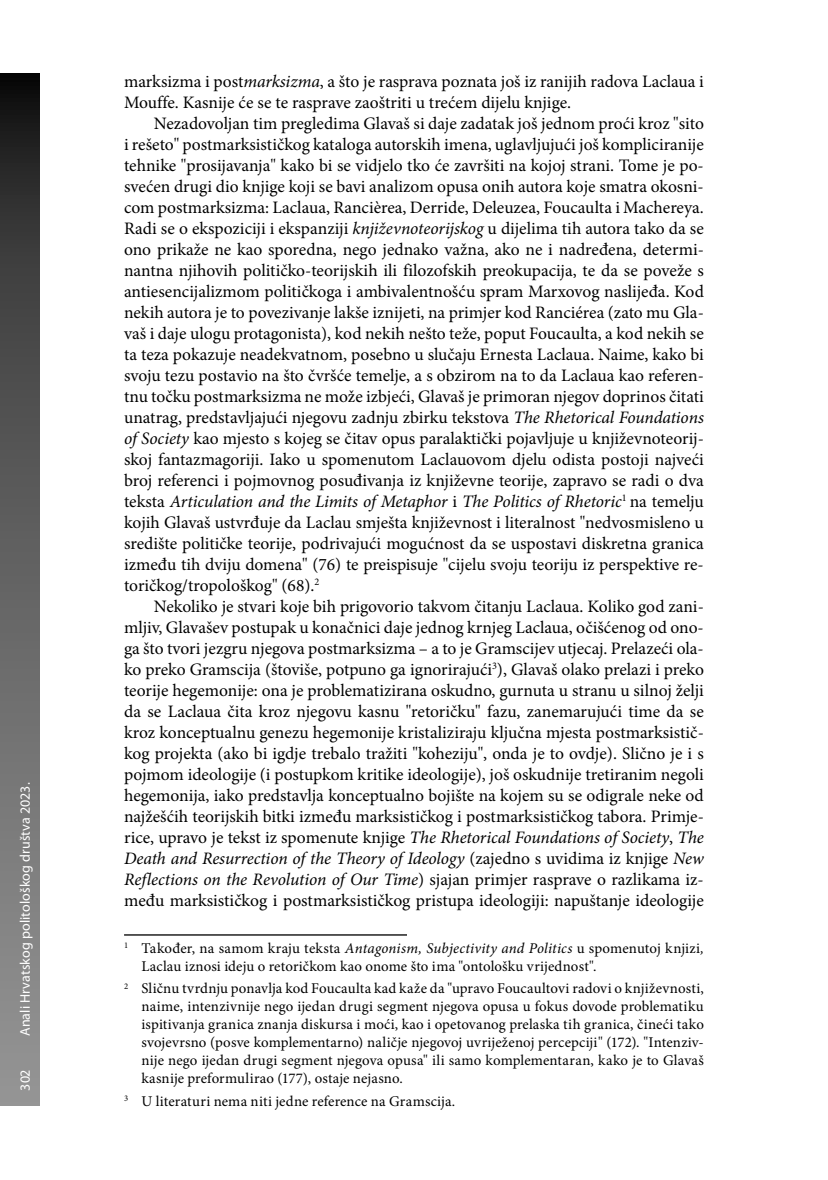
<style>
.page{position:relative;width:828px;height:1180px;background:#fff}
.page>*{position:absolute;margin:0;border:0;box-sizing:border-box;transform-origin:0 0}
.t1{font:17.5px/21px "Minion Pro";color:#000;text-align:justify}
.t2{font:14.88px/17.8px "Minion Pro";letter-spacing:.01em;color:#000}
.t3{font:14px "Myriad Pro";letter-spacing:.005em;color:#fff}
.s1{font-style:italic}
</style>
<div class="page">
<svg style="left:0;top:74px;width:40px;height:1031px;background:#5f5f5f"></svg>
<hr style="left:124px;top:934px;width:283px;height:1px;background:#000">
<p class="t3" style="left:16px;top:1036px;width:255px;rotate:-90deg">Anali Hrvatskog politološkog društva 2023.</p>
<p class="t3" style="left:16px;top:1090px;width:23px;rotate:-90deg">302</p>
<p class="t1" style="left:124px;top:71px;width:581px">marksizma i post<span class="s1">marksizma</span>, a što je rasprava poznata još iz ranijih radova Laclaua i<br>Mouffe. Kasnije će se te rasprave zaoštriti u trećem dijelu knjige.</p>
<p class="t1" style="left:124px;top:113px;width:581px;text-indent:30px">Nezadovoljan tim pregledima Glavaš si daje zadatak još jednom proći kroz "sito i rešeto" postmarksističkog kataloga autorskih imena, uglavljujući još kompliciranije tehnike "prosijavanja" kako bi se vidjelo tko će završiti na kojoj strani. Tome je po&shy;svećen drugi dio knjige koji se bavi analizom opusa onih autora koje smatra okosni&shy;com postmarksizma: Laclaua, Rancièrea, Derride, Deleuzea, Foucaulta i Machereya.<br>Radi se o ekspoziciji i ekspanziji <span class="s1">književnoteorijskog</span> u dijelima tih autora tako da se ono prikaže ne kao sporedna, nego jednako važna, ako ne i nadređena, determi&shy;nantna njihovih političko-teorijskih ili filozofskih preokupacija, te da se poveže s antiesencijalizmom političkoga i ambivalentnošću spram Marxovog naslijeđa. Kod nekih autora je to povezivanje lakše iznijeti, na primjer kod Ranciérea (zato mu Gla&shy;vaš i daje ulogu protagonista), kod nekih nešto teže, poput Foucaulta, a kod nekih se ta teza pokazuje neadekvatnom, posebno u slučaju Ernesta Laclaua. Naime, kako bi svoju tezu postavio na što čvršće temelje, a s obzirom na to da Laclaua kao referen&shy;tnu točku postmarksizma ne može izbjeći, Glavaš je primoran njegov doprinos čitati unatrag, predstavljajući njegovu zadnju zbirku tekstova <span class="s1">The Rhetorical Foundations of Society</span> kao mjesto s kojeg se čitav opus paralaktički pojavljuje u književnoteorij&shy;skoj fantazmagoriji. Iako u spomenutom Laclauovom djelu odista postoji najveći broj referenci i pojmovnog posuđivanja iz književne teorije, zapravo se radi o dva teksta <span class="s1">Articulation and the Limits of Metaphor</span> i <span class="s1">The Politics of Rhetoric</span><sup>1</sup> na temelju kojih Glavaš ustvrđuje da Laclau smješta književnost i literalnost "nedvosmisleno u središte političke teorije, podrivajući mogućnost da se uspostavi diskretna granica između tih dviju domena" (76) te preispisuje "cijelu svoju teoriju iz perspektive re&shy;toričkog/tropološkog" (68).<sup>2</sup></p>
<p class="t1" style="left:124px;top:596px;width:581px;text-indent:30px">Nekoliko je stvari koje bih prigovorio takvom čitanju Laclaua. Koliko god zani&shy;mljiv, Glavašev postupak u konačnici daje jednog krnjeg Laclaua, očišćenog od ono&shy;ga što tvori jezgru njegova postmarksizma – a to je Gramscijev utjecaj. Prelazeći ola&shy;ko preko Gramscija (štoviše, potpuno ga ignorirajući<sup>3</sup>), Glavaš olako prelazi i preko teorije hegemonije: ona je problematizirana oskudno, gurnuta u stranu u silnoj želji da se Laclaua čita kroz njegovu kasnu "retoričku" fazu, zanemarujući time da se kroz konceptualnu genezu hegemonije kristaliziraju ključna mjesta postmarksistič&shy;kog projekta (ako bi igdje trebalo tražiti "koheziju", onda je to ovdje). Slično je i s pojmom ideologije (i postupkom kritike ideologije), još oskudnije tretiranim negoli hegemonija, iako predstavlja konceptualno bojište na kojem su se odigrale neke od najžešćih teorijskih bitki između marksističkog i postmarksističkog tabora. Primje&shy;rice, upravo je tekst iz spomenute knjige <span class="s1">The Rhetorical Foundations of Society</span>, <span class="s1">The Death and Resurrection of the Theory of Ideology</span> (zajedno s uvidima iz knjige <span class="s1">New Reflections on the Revolution of Our Time</span>) sjajan primjer rasprave o razlikama iz&shy;među marksističkog i postmarksističkog pristupa ideologiji: napuštanje ideologije</p>
<p class="t2" style="left:141px;top:939px;width:564px;text-indent:-17px"><sup>1</sup> Također, na samom kraju teksta <span class="s1">Antagonism, Subjectivity and Politics</span> u spomenutoj knjizi<span class="s1">,<br></span>Laclau iznosi ideju o retoričkom kao onome što ima "ontološku vrijednost".</p>
<p class="t2" style="left:141px;top:980px;width:564px;text-align:justify;text-indent:-17px"><sup>2</sup> Sličnu tvrdnju ponavlja kod Foucaulta kad kaže da "upravo Foucaultovi radovi o književnosti, naime, intenzivnije nego ijedan drugi segment njegova opusa u fokus dovode problematiku ispitivanja granica znanja diskursa i moći, kao i opetovanog prelaska tih granica, čineći tako svojevrsno (posve komplementarno) naličje njegovoj uvriježenoj percepciji" (172). "Intenziv&shy;nije nego ijedan drugi segment njegova opusa" ili samo komplementaran, kako je to Glavaš kasnije preformulirao (177), ostaje nejasno.</p>
<p class="t2" style="left:124px;top:1092px;width:333px"><sup>3</sup> U literaturi nema niti jedne reference na Gramscija.</p>
</div>
